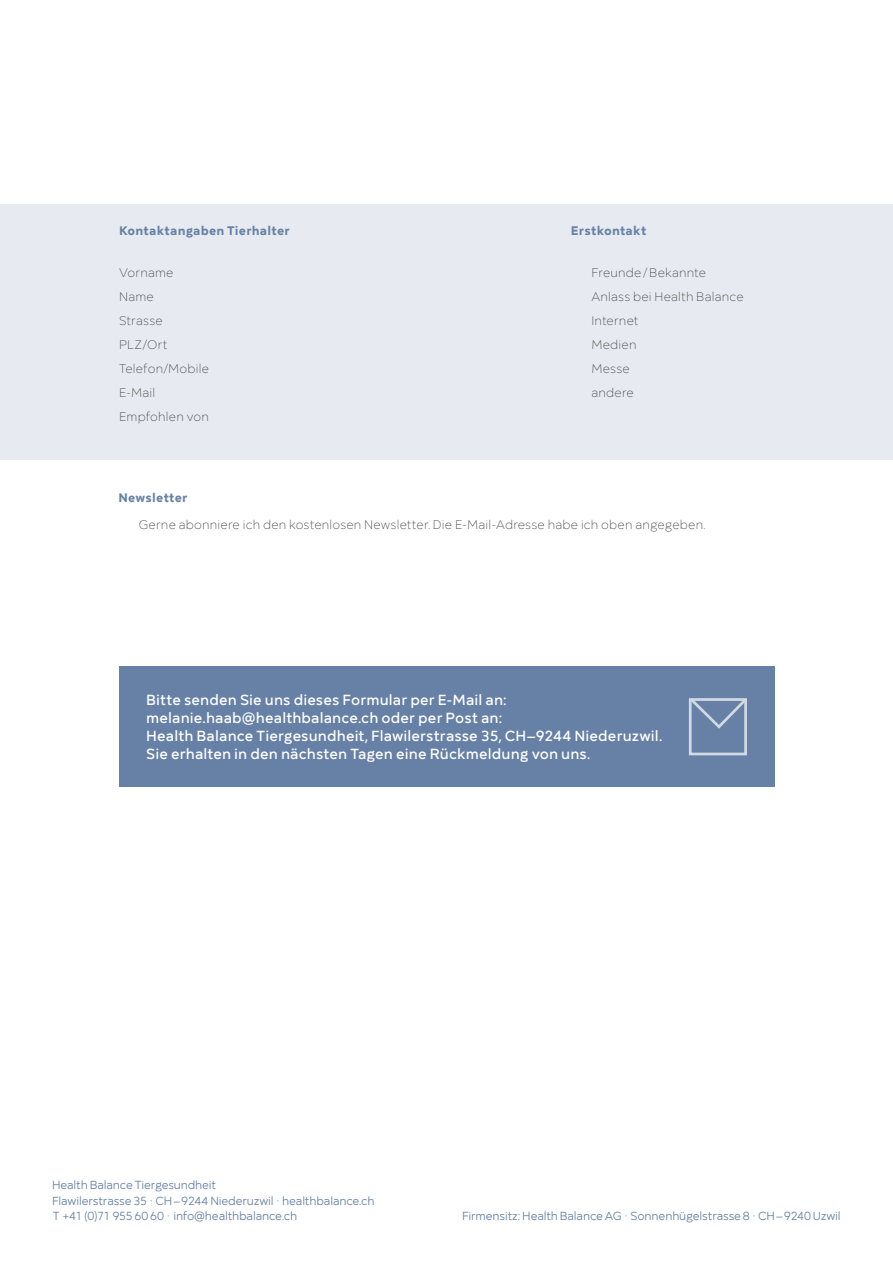
<style>
.page{position:relative;width:893px;height:1263px;background:#fff}
.page>*{position:absolute;margin:0;border:0;box-sizing:border-box;transform-origin:0 0}
.t1{font:500 15px/18px "Mirai";letter-spacing:.01em;color:#fff}
.t2{font:300 12.75px/24px "Mirai";letter-spacing:.015em;color:#4a4a49}
.t3{font:700 12.75px "Mirai";letter-spacing:.015em;color:#6781a6}
.t4{font:12px/15.8px "Mirai";letter-spacing:-.015em;color:#647fa4}
</style>
<div class="page">
<div style="left:119px;top:666px;width:655px;height:121px;background:#6781a6"></div>
<div style="left:0;top:204px;width:893px;height:255px;background:#e7ebf1"></div>
<div style="left:689px;top:698px;width:58px;height:57px;border:3px solid #d1d9e4"></div>
<svg style="left:688px;top:698px;width:59px;height:33px"></svg>
<p class="t3" style="left:119px;top:220px;width:172px">Kontaktangaben Tierhalter</p>
<p class="t3" style="left:571px;top:221px;width:77px">Erstkontakt</p>
<p class="t2" style="left:591px;top:259px;width:154px">Freunde/Bekannte<br>Anlass bei Health Balance<br>Internet<br>Medien<br>Messe<br>andere</p>
<p class="t2" style="left:119px;top:259px;width:56px">Vorname</p>
<p class="t2" style="left:119px;top:283px;width:50px">Name<br>Strasse<br>PLZ/Ort</p>
<p class="t2" style="left:119px;top:379px;width:91px">E-Mail<br>Empfohlen von</p>
<p class="t2" style="left:119px;top:355px;width:92px">Telefon/Mobile</p>
<p class="t3" style="left:118px;top:487px;width:71px">Newsletter</p>
<p class="t2" style="left:139px;top:512px;width:568px">Gerne abonniere ich den kostenlosen Newsletter. Die E-Mail-Adresse habe ich oben angegeben.</p>
<p class="t1" style="left:146px;top:689px;width:517px">Bitte senden Sie uns dieses Formular per E-Mail an: melanie.haab@healthbalance.ch oder per Post an:<br>Health Balance Tiergesundheit, Flawilerstrasse 35, CH–9244 Niederuzwil.<br>Sie erhalten in den nächsten Tagen eine Rückmeldung von uns.</p>
<p class="t4" style="left:52px;top:1176px;width:324px">Health Balance Tiergesundheit<br>Flawilerstrasse 35 · CH – 9244 Niederuzwil · healthbalance.ch<br>T +41 (0)71 955 60 60 · info@healthbalance.ch</p>
<p class="t4" style="left:462px;top:1207px;width:380px">Firmensitz: Health Balance AG · Sonnenhügelstrasse 8 · CH – 9240 Uzwil</p>
</div>
